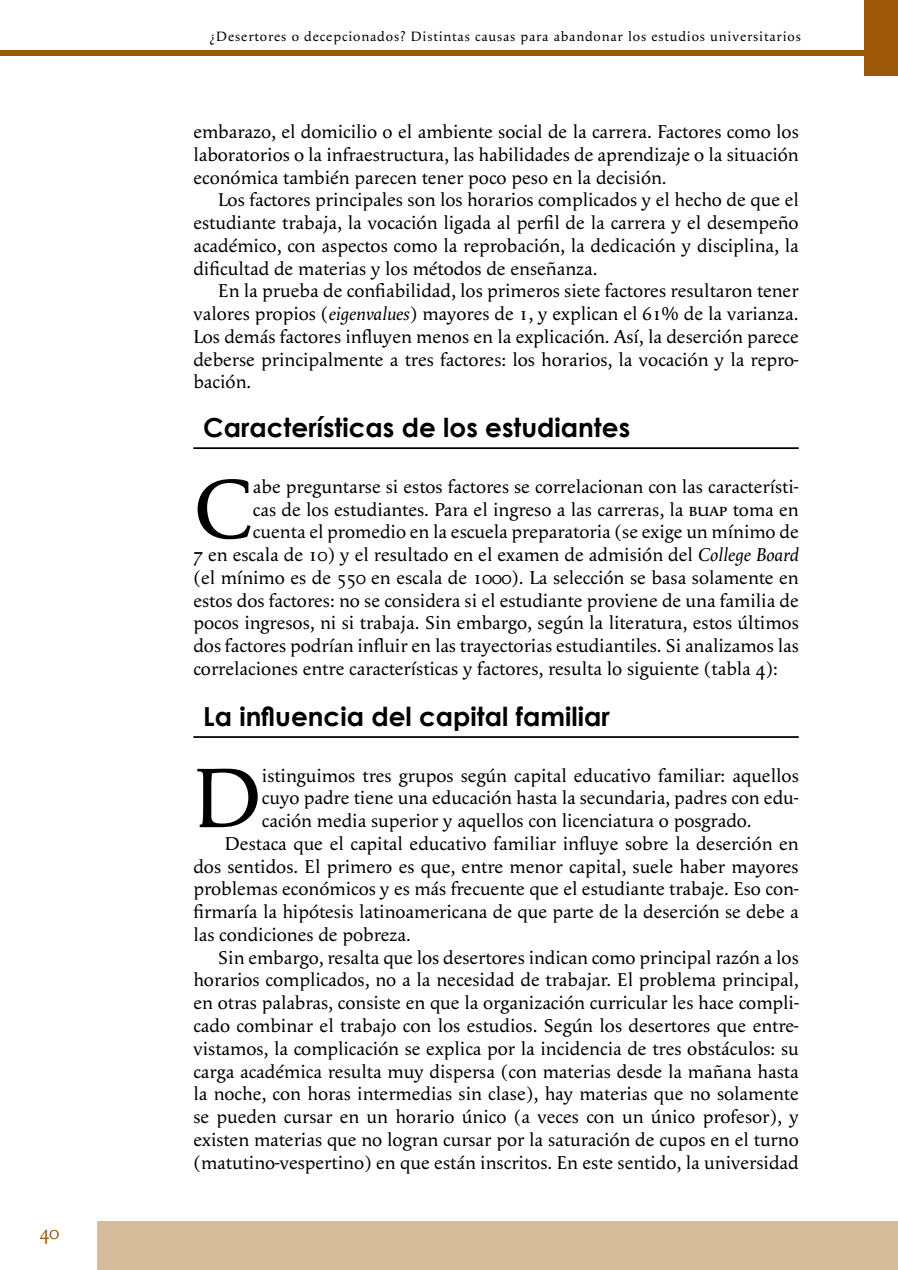
<style>
.page{position:relative;width:898px;height:1270px;background:#fff}
.page>*{position:absolute;margin:0;border:0;box-sizing:border-box;transform-origin:0 0}
.t1{font:87.5px "Apolline";color:#000}
.t2{font:700 26.25px "Century Gothic";color:#000}
.t3{font:19.25px/22.8px "Apolline";color:#000;text-align:justify}
.t4{font:19.25px "Apolline";color:#9c5708}
.t5{font:14px "Apolline";letter-spacing:.06em;color:#000}
.s1{font-style:italic}
.s2{font-family:"Apolline Regular SC"}
</style>
<div class="page">
<div style="left:864px;top:0;width:34px;height:75px;background:#9c5708"></div>
<hr style="left:193px;top:447px;width:606px;height:2px;background:#000">
<hr style="left:193px;top:736px;width:606px;height:2px;background:#000">
<div style="left:97px;top:1222px;width:801px;height:48px;background:#d7bc9c"></div>
<div style="left:0;top:51px;width:866px;height:5px;background:#9c5708"></div>
<p class="t4" style="left:40px;top:1221px;width:21px">40</p>
<p class="t5" style="left:210px;top:28px;width:592px">¿Desertores o decepcionados? Distintas causas para abandonar los estudios universitarios</p>
<p class="t3" style="left:193px;top:120px;width:607px">embarazo, el domicilio o el ambiente social de la carrera. Factores como los laboratorios o la infraestructura, las habilidades de aprendizaje o la situación económica también parecen tener poco peso en la decisión.</p>
<p class="t3" style="left:193px;top:189px;width:607px;text-indent:25px">Los factores principales son los horarios complicados y el hecho de que el estudiante trabaja, la vocación ligada al perfil de la carrera y el desempeño académico, con aspectos como la reprobación, la dedicación y disciplina, la dificultad de materias y los métodos de enseñanza.</p>
<p class="t3" style="left:193px;top:280px;width:607px;text-indent:25px">En la prueba de confiabilidad, los primeros siete factores resultaron tener valores propios (<span class="s1">eigenvalues</span>) mayores de 1, y explican el 61% de la varianza.<br>Los demás factores influyen menos en la explicación. Así, la deserción parece deberse principalmente a tres factores: los horarios, la vocación y la repro&shy;bación.</p>
<h2 class="t2" style="left:203px;top:411px;width:428px">Características de los estudiantes</h2>
<h1 class="t1" style="left:193px;top:458px;width:61px">C</h1>
<p class="t3" style="left:253px;top:475px;width:547px">abe preguntarse si estos factores se correlacionan con las característi-</p>
<p class="t3" style="left:253px;top:498px;width:547px">cas de los estudiantes. Para el ingreso a las carreras, la <span class="s2">buap</span> toma en</p>
<p class="t3" style="left:253px;top:521px;width:547px">cuenta el promedio en la escuela preparatoria (se exige un mínimo de</p>
<p class="t3" style="left:193px;top:543px;width:607px">7 en escala de 10) y el resultado en el examen de admisión del <span class="s1">College Board</span></p>
<p class="t3" style="left:193px;top:566px;width:607px">(el mínimo es de 550 en escala de 1000). La selección se basa solamente en</p>
<p class="t3" style="left:193px;top:589px;width:607px">estos dos factores: no se considera si el estudiante proviene de una familia de</p>
<p class="t3" style="left:193px;top:612px;width:607px">pocos ingresos, ni si trabaja. Sin embargo, según la literatura, estos últimos</p>
<p class="t3" style="left:193px;top:634px;width:607px">dos factores podrían influir en las trayectorias estudiantiles. Si analizamos las</p>
<p class="t3" style="left:193px;top:657px;width:586px">correlaciones entre características y factores, resulta lo siguiente (tabla 4):</p>
<h2 class="t2" style="left:203px;top:700px;width:408px">La influencia del capital familiar</h2>
<h1 class="t1" style="left:193px;top:747px;width:70px">D</h1>
<p class="t3" style="left:262px;top:764px;width:538px">istinguimos tres grupos según capital educativo familiar: aquellos</p>
<p class="t3" style="left:262px;top:787px;width:538px">cuyo padre tiene una educación hasta la secundaria, padres con edu-</p>
<p class="t3" style="left:262px;top:809px;width:491px">cación media superior y aquellos con licenciatura o posgrado.</p>
<p class="t3" style="left:225px;top:832px;width:575px">Destaca que el capital educativo familiar influye sobre la deserción en</p>
<p class="t3" style="left:193px;top:855px;width:607px">dos sentidos. El primero es que, entre menor capital, suele haber mayores</p>
<p class="t3" style="left:193px;top:878px;width:607px">problemas económicos y es más frecuente que el estudiante trabaje. Eso con-</p>
<p class="t3" style="left:193px;top:900px;width:607px">firmaría la hipótesis latinoamericana de que parte de la deserción se debe a</p>
<p class="t3" style="left:193px;top:923px;width:219px">las condiciones de pobreza.</p>
<p class="t3" style="left:218px;top:946px;width:582px">Sin embargo, resalta que los desertores indican como principal razón a los</p>
<p class="t3" style="left:193px;top:969px;width:607px">horarios complicados, no a la necesidad de trabajar. El problema principal,</p>
<p class="t3" style="left:193px;top:992px;width:607px">en otras palabras, consiste en que la organización curricular les hace compli-</p>
<p class="t3" style="left:193px;top:1014px;width:607px">cado combinar el trabajo con los estudios. Según los desertores que entre-</p>
<p class="t3" style="left:193px;top:1037px;width:607px">vistamos, la complicación se explica por la incidencia de tres obstáculos: su</p>
<p class="t3" style="left:193px;top:1060px;width:607px">carga académica resulta muy dispersa (con materias desde la mañana hasta</p>
<p class="t3" style="left:193px;top:1083px;width:607px">la noche, con horas intermedias sin clase), hay materias que no solamente</p>
<p class="t3" style="left:193px;top:1105px;width:607px">se pueden cursar en un horario único (a veces con un único profesor), y</p>
<p class="t3" style="left:193px;top:1128px;width:607px">existen materias que no logran cursar por la saturación de cupos en el turno</p>
<p class="t3" style="left:193px;top:1151px;width:607px">(matutino-vespertino) en que están inscritos. En este sentido, la universidad</p>
</div>
